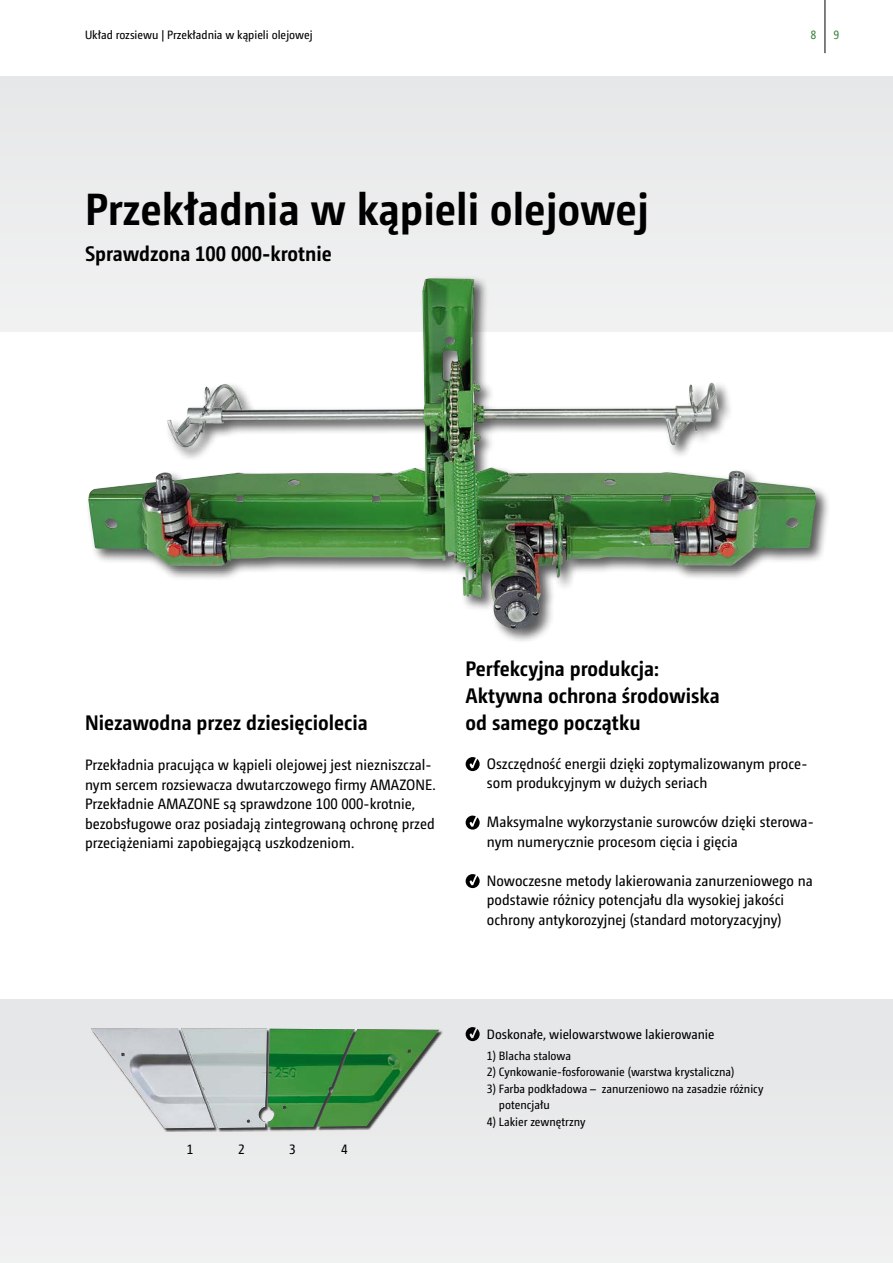
<style>
.page{position:relative;width:893px;height:1263px;background:#fff}
.page>*{position:absolute;margin:0;border:0;box-sizing:border-box;transform-origin:0 0}
.t1{font:700 45px "Camingo Dos Pro S Cd";color:#000}
.t2{font:700 21px/27px "Camingo Dos Pro S Cd";color:#000}
.t3{font:15px/19.5px "Camingo Dos Pro S Cd";color:#000}
.t4{font:13.5px "Camingo Dos Pro S Cd";color:#000}
.t5{font:12px/16.5px "Camingo Dos Pro S Cd";color:#000}
.t6{font:12px "Camingo Dos Pro S Cd";color:#3d813f}
</style>
<div class="page">
<div style="left:0;top:77px;width:893px;height:255px;background:#ebecec"></div>
<div style="left:0;top:1071px;width:893px;height:192px;background:#eceded"></div>
<div style="left:0;top:999px;width:893px;height:72px;background:#e6e7e8"></div>
<div style="left:86px;top:275px;width:745px;height:369px;background:#000;opacity:.65"></div>
<img style="left:88px;top:279px;width:729px;height:354px">
<div style="left:91px;top:1028px;width:353px;height:104px;background:#000;opacity:.75"></div>
<img style="left:91px;top:1028px;width:348px;height:100px">
<hr style="left:825px;top:0;width:1px;height:53px;background:#000">
<svg style="left:466px;top:757px;width:14px;height:14px"></svg>
<svg style="left:466px;top:815px;width:14px;height:15px"></svg>
<svg style="left:466px;top:874px;width:14px;height:14px"></svg>
<svg style="left:466px;top:1027px;width:14px;height:14px"></svg>
<p class="t5" style="left:85px;top:26px;width:229px">Układ rozsiewu | Przekładnia w kąpieli olejowej</p>
<h1 class="t1" style="left:85px;top:182px;width:565px">Przekładnia w kąpieli olejowej</h1>
<h2 class="t2" style="left:85px;top:240px;width:248px">Sprawdzona 100 000-krotnie</h2>
<p class="t6" style="left:810px;top:28px;width:7px">8</p>
<p class="t6" style="left:833px;top:28px;width:7px">9</p>
<h2 class="t2" style="left:85px;top:709px;width:284px">Niezawodna przez dziesięciolecia</h2>
<h2 class="t2" style="left:466px;top:654px;width:256px">Perfekcyjna produkcja:<br>Aktywna ochrona środowiska od samego początku</h2>
<p class="t3" style="left:85px;top:755px;width:352px">Przekładnia pracująca w kąpieli olejowej jest niezniszczal&shy;nym sercem rozsiewacza dwutarczowego firmy AMAZONE.<br>Przekładnie AMAZONE są sprawdzone 100 000-krotnie, bezobsługowe oraz posiadają zintegrowaną ochronę przed przeciążeniami zapobiegającą uszkodzeniom.</p>
<p class="t3" style="left:487px;top:754px;width:322px">Oszczędność energii dzięki zoptymalizowanym proce&shy;som produkcyjnym w dużych seriach</p>
<p class="t3" style="left:487px;top:812px;width:328px">Maksymalne wykorzystanie surowców dzięki sterowa&shy;nym numerycznie procesom cięcia i gięcia</p>
<p class="t3" style="left:487px;top:871px;width:327px">Nowoczesne metody lakierowania zanurzeniowego na podstawie różnicy potencjału dla wysokiej jakości ochrony antykorozyjnej (standard motoryzacyjny)</p>
<p class="t4" style="left:187px;top:1141px;width:8px">1</p>
<p class="t4" style="left:238px;top:1141px;width:8px">2</p>
<p class="t4" style="left:289px;top:1141px;width:8px">3</p>
<p class="t4" style="left:341px;top:1141px;width:8px">4</p>
<p class="t4" style="left:487px;top:1026px;width:229px">Doskonałe, wielowarstwowe lakierowanie</p>
<p class="t5" style="left:487px;top:1047px;width:86px">1) Blacha stalowa</p>
<p class="t5" style="left:487px;top:1064px;width:249px">2) Cynkowanie-fosforowanie (warstwa krystaliczna)</p>
<p class="t5" style="left:499px;top:1080px;width:266px;text-indent:-12px">3) Farba podkładowa – zanurzeniowo na zasadzie różnicy potencjału</p>
<p class="t5" style="left:487px;top:1113px;width:100px">4) Lakier zewnętrzny</p>
</div>
